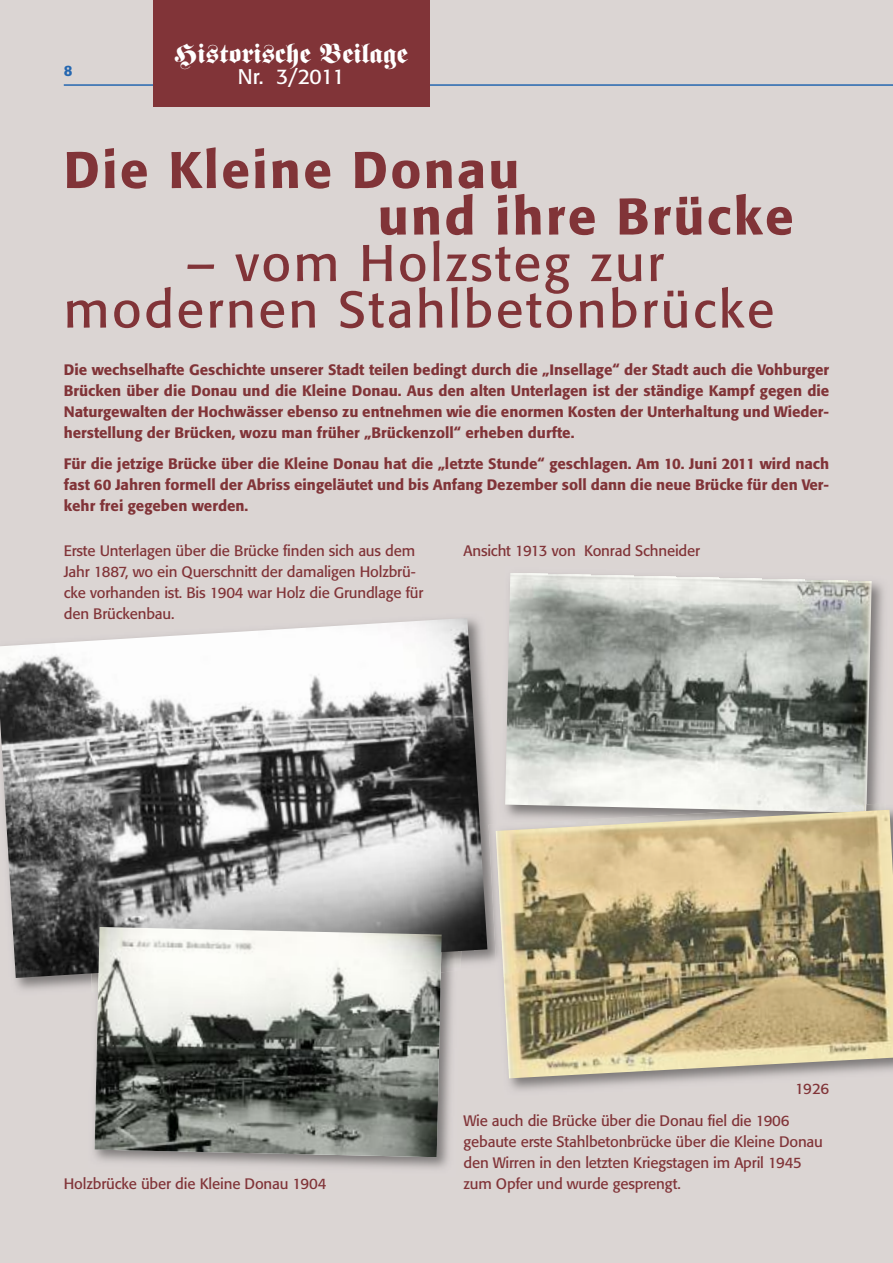
<style>
.page{position:relative;width:893px;height:1263px;background:#dbd5d3}
.page>*{position:absolute;margin:0;border:0;box-sizing:border-box;transform-origin:0 0}
.t1{font:51px/46.5px "Formata";letter-spacing:.05em;color:#813438;text-align:center}
.t2{font:500 51px/46.5px "Formata";letter-spacing:.05em;color:#813438}
.t3{font:27px "Fette Fraktur";color:#fff}
.t4{font:21px "Formata";letter-spacing:-.03em;color:#fff}
.t5{font:500 15px/21px "Formata";color:#813438;text-align:justify}
.t6{font:15px/21px "Formata";letter-spacing:-.01em;color:#813438}
.t7{font:500 15px "Formata";color:#2567b0}
</style>
<div class="page">
<img style="left:93px;top:998px;width:359px;height:171px">
<hr style="left:64px;top:84px;width:829px;height:2px;background:#2567b0">
<div style="left:153px;top:0;width:276px;height:106px;background:#813438"></div>
<img style="left:15px;top:745px;width:477px;height:253px">
<img style="left:0;top:618px;width:487px;height:360px">
<img style="left:510px;top:573px;width:374px;height:229px">
<img style="left:505px;top:574px;width:366px;height:228px">
<img style="left:505px;top:802px;width:388px;height:289px">
<img style="left:489px;top:824px;width:7px;height:145px">
<img style="left:506px;top:803px;width:380px;height:7px">
<img style="left:757px;top:804px;width:109px;height:6px">
<img style="left:496px;top:810px;width:397px;height:268px">
<img style="left:95px;top:927px;width:347px;height:230px">
<p class="t7" style="left:64px;top:64px;width:10px">8</p>
<h2 class="t3" style="left:174px;top:44px;width:235px">Historische Beilage</h2>
<h3 class="t4" style="left:238px;top:68px;width:108px">Nr. 3/2011</h3>
<h1 class="t2" style="left:378px;top:151px;width:417px;text-indent:-314px">Die Kleine Donau<br>und ihre Brücke</h1>
<h1 class="t1" style="left:64px;top:244px;width:712px">– vom Holzsteg zur modernen Stahlbetonbrücke</h1>
<p class="t5" style="left:64px;top:360px;width:767px">Die wechselhafte Geschichte unserer Stadt teilen bedingt durch die „Insellage“ der Stadt auch die Vohburger Brücken über die Donau und die Kleine Donau. Aus den alten Unterlagen ist der ständige Kampf gegen die Naturgewalten der Hochwässer ebenso zu entnehmen wie die enormen Kosten der Unterhaltung und Wieder&shy;herstellung der Brücken, wozu man früher „Brückenzoll“ erheben durfte.</p>
<p class="t5" style="left:64px;top:455px;width:767px">Für die jetzige Brücke über die Kleine Donau hat die „letzte Stunde“ geschlagen. Am 10. Juni 2011 wird nach fast 60 Jahren formell der Abriss eingeläutet und bis Anfang Dezember soll dann die neue Brücke für den Ver&shy;kehr frei gegeben werden.</p>
<p class="t6" style="left:64px;top:542px;width:353px">Erste Unterlagen über die Brücke finden sich aus dem</p>
<p class="t6" style="left:463px;top:542px;width:238px">Ansicht 1913 von Konrad Schneider</p>
<p class="t6" style="left:64px;top:563px;width:361px">Jahr 1887, wo ein Querschnitt der damaligen Holzbrü&shy;cke vorhanden ist. Bis 1904 war Holz die Grundlage für den Brückenbau.</p>
<p class="t6" style="left:64px;top:1174px;width:264px">Holzbrücke über die Kleine Donau 1904</p>
<p class="t6" style="left:795px;top:1079px;width:36px">1926</p>
<p class="t6" style="left:463px;top:1111px;width:361px">Wie auch die Brücke über die Donau fiel die 1906 gebaute erste Stahlbetonbrücke über die Kleine Donau den Wirren in den letzten Kriegstagen im April 1945 zum Opfer und wurde gesprengt.</p>
</div>
